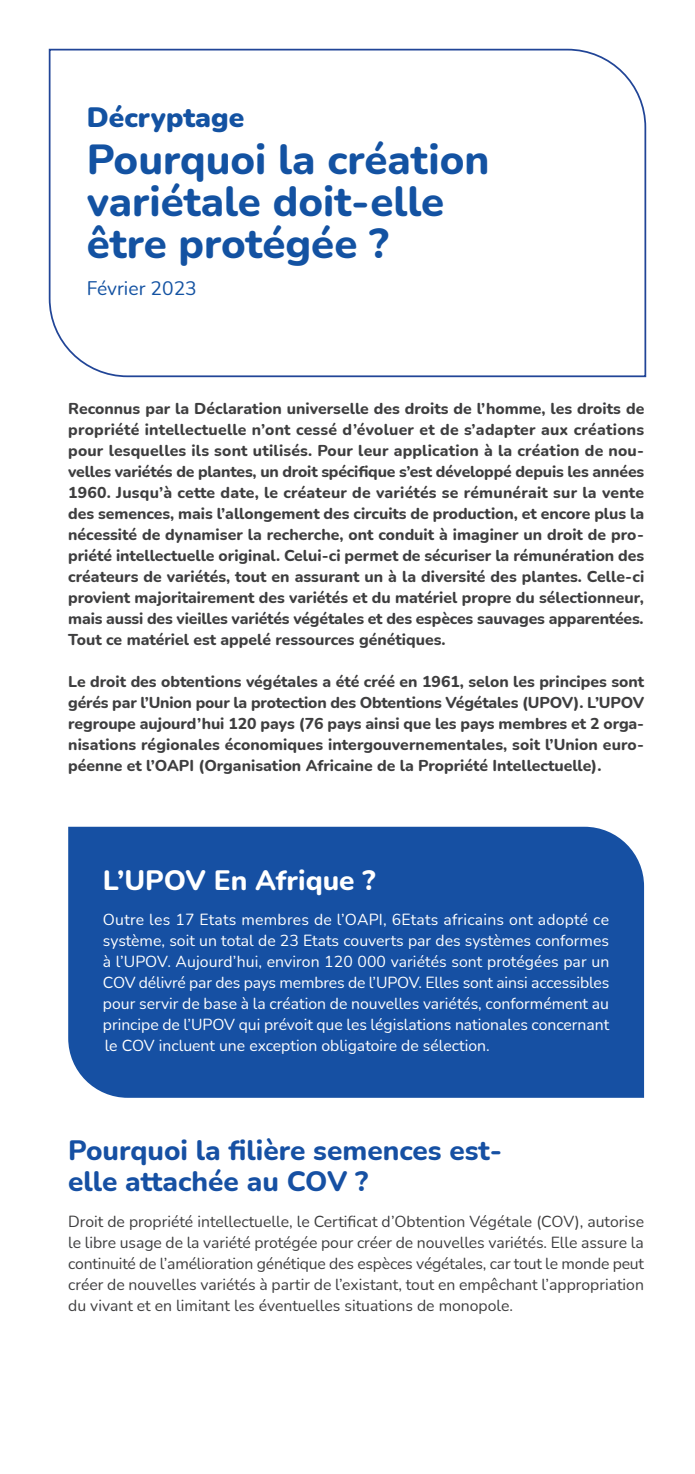
<style>
.page{position:relative;width:695px;height:1474px;background:#fff}
.page>*{position:absolute;margin:0;border:0;box-sizing:border-box;transform-origin:0 0}
.couvtitre{font:800 42px/42px "Nunito";color:#1352a2}
.Titre2{font:800 28px/31.5px "Nunito";color:#1650a3}
.Titre2-2{font:800 28px "Nunito";color:#fff}
.couvchapo{font:900 28px "Nunito";color:#1352a2}
.couvdate{font:19.25px "Nunito";color:#1352a2}
.texte_extrabold{font:800 15.75px/21px "Nunito";color:#3e3e3f;text-align:justify}
.Texte{font:15.75px/21px "Nunito";color:#fff;text-align:justify}
.Texte-2{font:15.75px/21px "Nunito";color:#3e3e3f;text-align:justify}
</style>
<div class="page">
<svg style="left:48px;top:48px;width:599px;height:330px"></svg>
<div style="left:68px;top:826px;width:576px;height:271px;background:#1650a3"></div>
<p class="couvchapo" style="left:87px;top:97px;width:159px">Décryptage</p>
<p class="couvtitre" style="left:87px;top:136px;width:404px">Pourquoi la création variétale doit-elle être protégée ?</p>
<p class="couvdate" style="left:87px;top:275px;width:111px">Février 2023</p>
<p class="texte_extrabold" style="left:68px;top:397px;width:577px">Reconnus par la Déclaration universelle des droits de l’homme, les droits de propriété intellectuelle n’ont cessé d’évoluer et de s’adapter aux créations pour lesquelles ils sont utilisés. Pour leur application à la création de nou&shy;velles variétés de plantes, un droit spécifique s’est développé depuis les années 1960. Jusqu’à cette date, le créateur de variétés se rémunérait sur la vente des semences, mais l’allongement des circuits de production, et encore plus la nécessité de dynamiser la recherche, ont conduit à imaginer un droit de pro&shy;priété intellectuelle original. Celui-ci permet de sécuriser la rémunération des créateurs de variétés, tout en assurant un à la diversité des plantes. Celle-ci provient majoritairement des variétés et du matériel propre du sélectionneur, mais aussi des vieilles variétés végétales et des espèces sauvages apparentées.<br>Tout ce matériel est appelé ressources génétiques.</p>
<p class="texte_extrabold" style="left:68px;top:670px;width:577px">Le droit des obtentions végétales a été créé en 1961, selon les principes sont gérés par l’Union pour la protection des Obtentions Végétales (UPOV). L’UPOV regroupe aujourd’hui 120 pays (76 pays ainsi que les pays membres et 2 orga&shy;nisations régionales économiques intergouvernementales, soit l’Union euro&shy;péenne et l’OAPI (Organisation Africaine de la Propriété Intellectuelle).</p>
<p class="Titre2-2" style="left:103px;top:860px;width:274px">L’UPOV En Afrique ?</p>
<p class="Texte" style="left:103px;top:908px;width:507px">Outre les 17 Etats membres de l’OAPI, 6Etats africains ont adopté ce système, soit un total de 23 Etats couverts par des systèmes conformes à l’UPOV. Aujourd’hui, environ 120 000 variétés sont protégées par un COV délivré par des pays membres de l’UPOV. Elles sont ainsi accessibles pour servir de base à la création de nouvelles variétés, conformément au principe de l’UPOV qui prévoit que les législations nationales concernant le COV incluent une exception obligatoire de sélection.</p>
<p class="Titre2" style="left:68px;top:1133px;width:435px">Pourquoi la filière semences est&shy;elle attachée au COV ?</p>
<p class="Texte-2" style="left:68px;top:1209px;width:577px">Droit de propriété intellectuelle, le Certificat d’Obtention Végétale (COV), autorise le libre usage de la variété protégée pour créer de nouvelles variétés. Elle assure la continuité de l’amélioration génétique des espèces végétales, car tout le monde peut créer de nouvelles variétés à partir de l’existant, tout en empêchant l’appropriation du vivant et en limitant les éventuelles situations de monopole.</p>
</div>
